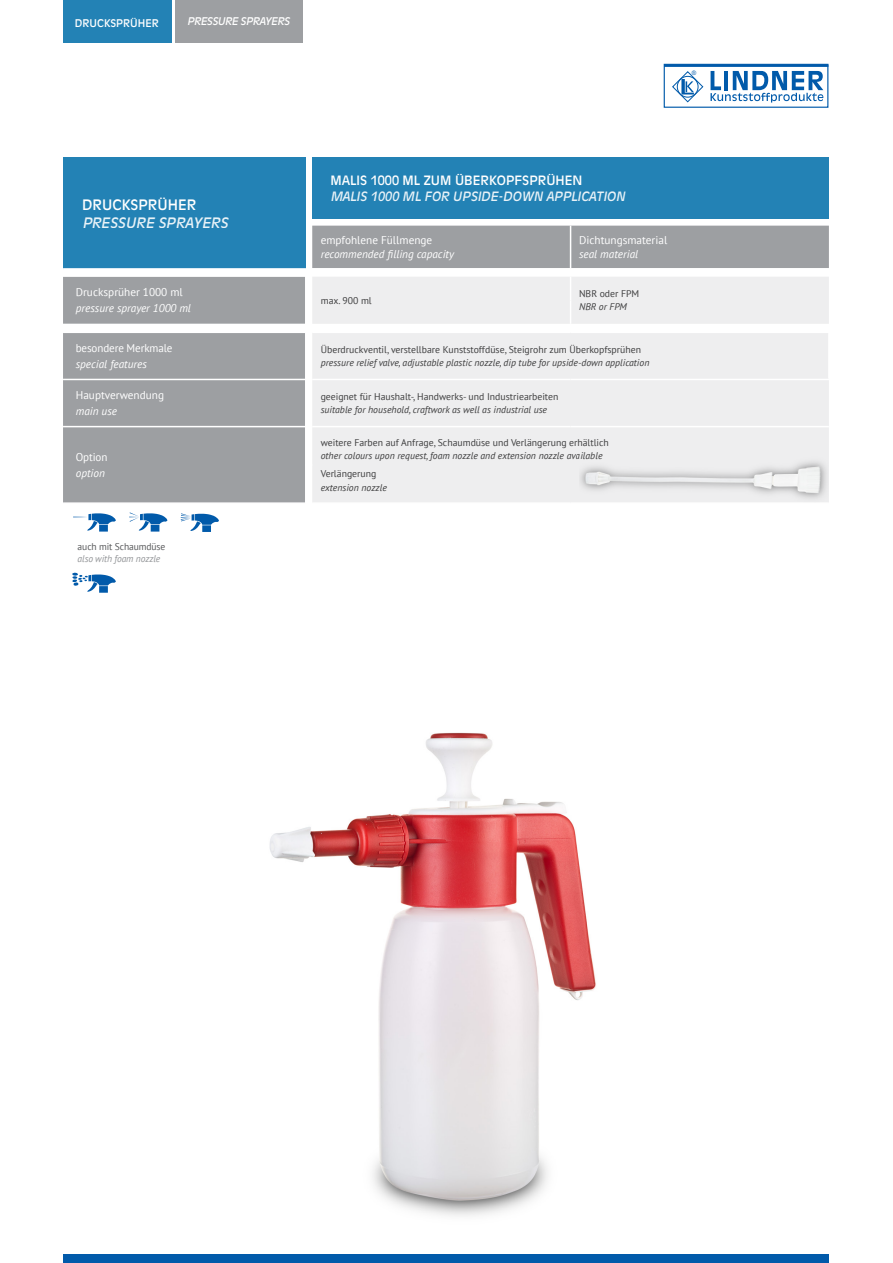
<style>
.page{position:relative;width:893px;height:1263px;background:#fff}
.page>*{position:absolute;margin:0;border:0;box-sizing:border-box;transform-origin:0 0}
.t1{font:italic 14.25px "Antique Olive CE";color:#fff}
.t2{font:14.25px "Antique Olive CE";color:#fff}
.t3{font:italic 12.75px "Antique Olive CE";color:#fff}
.t4{font:12.75px "Antique Olive CE";color:#fff}
.t5{font:11.25px "PT Sans";color:#fff}
.t6{font:italic 11.25px "PT Sans";color:#fff}
.t7{font:italic 10.5px "Antique Olive CE";letter-spacing:-.03em;color:#fff}
.t8{font:10.5px "Antique Olive CE";color:#fff}
.t9{font:italic 9.75px/13.5px "PT Sans";color:#3e3e3f}
.t10{font:9.75px/13.5px "PT Sans";color:#3e3e3f}
.t11{font:italic 9.75px "PT Sans";letter-spacing:-.01em;color:#939598}
.t12{font:9.75px "PT Sans";letter-spacing:-.01em;color:#57585a}
.t13{font:6px "Arial";color:#015aaa}
.s1{font-style:italic}
.s2{font-style:normal}
</style>
<div class="page">
<div style="left:63px;top:1254px;width:765px;height:9px;background:#015aaa"></div>
<div style="left:664px;top:64px;width:164px;height:44px;border:1px solid #015aaa"></div>
<hr style="left:664px;top:65px;width:164px;height:2px;background:#015aaa">
<svg style="left:711px;top:71px;width:112px;height:32px"></svg>
<svg style="left:672px;top:71px;width:32px;height:32px"></svg>
<div style="left:677px;top:76px;width:22px;height:22px;border:1px solid #015aaa;border-radius:50%"></div>
<div style="left:175px;top:0;width:128px;height:43px;background:#9d9fa2"></div>
<div style="left:63px;top:0;width:108px;height:43px;background:#2382b5"></div>
<div style="left:312px;top:157px;width:516px;height:62px;background:#2382b5"></div>
<div style="left:63px;top:157px;width:242px;height:113px;background:#2382b5"></div>
<img style="left:269px;top:732px;width:327px;height:484px">
<div style="left:305px;top:226px;width:524px;height:42px;background:#9d9fa2"></div>
<svg style="left:63px;top:268px;width:243px;height:234px;background:#a4a6a9"></svg>
<div style="left:312px;top:277px;width:517px;height:225px;background:#eeeeef"></div>
<hr style="left:828px;top:333px;width:2px;height:46px;background:#fff">
<hr style="left:63px;top:332px;width:242px;height:1px;background:#fff">
<hr style="left:63px;top:426px;width:242px;height:1px;background:#fff">
<hr style="left:312px;top:332px;width:259px;height:1px;background:#fff">
<hr style="left:571px;top:332px;width:259px;height:1px;background:#fff">
<hr style="left:63px;top:379px;width:242px;height:1px;background:#fff">
<hr style="left:312px;top:379px;width:259px;height:1px;background:#fff">
<hr style="left:571px;top:379px;width:259px;height:1px;background:#fff">
<hr style="left:312px;top:426px;width:259px;height:1px;background:#fff">
<hr style="left:571px;top:426px;width:258px;height:1px;background:#fff">
<hr style="left:570px;top:226px;width:1px;height:42px;background:#fff">
<svg style="left:570px;top:277px;width:1px;height:47px"></svg>
<svg style="left:72px;top:573px;width:44px;height:20px"></svg>
<img style="left:579px;top:455px;width:249px;height:47px">
<img style="left:586px;top:466px;width:234px;height:27px">
<svg style="left:129px;top:512px;width:39px;height:20px"></svg>
<svg style="left:181px;top:513px;width:38px;height:19px"></svg>
<svg style="left:73px;top:513px;width:43px;height:19px"></svg>
<p class="t8" style="left:75px;top:17px;width:85px">DRUCKSPRÜHER</p>
<p class="t7" style="left:187px;top:15px;width:104px">PRESSURE SPRAYERS</p>
<p class="t13" style="left:692px;top:69px;width:6px">®</p>
<p class="t2" style="left:82px;top:197px;width:115px">DRUCKSPRÜHER</p>
<h1 class="t1" style="left:82px;top:214px;width:147px">PRESSURE SPRAYERS</h1>
<p class="t5" style="left:76px;top:285px;width:109px">Drucksprüher 1000 ml</p>
<p class="t6" style="left:76px;top:301px;width:117px">pressure sprayer 1000 ml</p>
<p class="t5" style="left:76px;top:341px;width:98px">besondere Merkmale</p>
<p class="t6" style="left:76px;top:357px;width:73px">special features</p>
<p class="t5" style="left:76px;top:388px;width:90px">Hauptverwendung</p>
<p class="t6" style="left:76px;top:404px;width:43px">main use</p>
<p class="t5" style="left:76px;top:450px;width:33px">Option</p>
<p class="t6" style="left:76px;top:466px;width:31px">option</p>
<p class="t12" style="left:78px;top:541px;width:89px">auch mit Schaumdüse</p>
<p class="t11" style="left:78px;top:552px;width:84px">also with foam nozzle</p>
<p class="t4" style="left:330px;top:172px;width:254px">MALIS 1000 ML ZUM ÜBERKOPFSPRÜHEN</p>
<h2 class="t3" style="left:330px;top:189px;width:296px">MALIS 1000 ML FOR UPSIDE-DOWN APPLICATION</h2>
<p class="t5" style="left:321px;top:233px;width:113px">empfohlene Füllmenge</p>
<p class="t6" style="left:321px;top:246px;width:135px">recommended filling capacity</p>
<p class="t5" style="left:579px;top:233px;width:90px">Dichtungsmaterial</p>
<p class="t6" style="left:579px;top:246px;width:61px">seal material</p>
<p class="t10" style="left:321px;top:293px;width:53px">max. 900 ml</p>
<p class="t10" style="left:579px;top:286px;width:62px">NBR oder FPM</p>
<p class="t9" style="left:579px;top:300px;width:49px">NBR or FPM</p>
<p class="t10" style="left:321px;top:342px;width:322px">Überdruckventil, verstellbare Kunststoffdüse, Steigrohr zum Überkopfsprühen</p>
<p class="t9" style="left:321px;top:356px;width:330px">pressure relief valve, adjustable plastic nozzle, dip tube for upside-down application</p>
<p class="t10" style="left:321px;top:389px;width:239px">geeignet für Haushalt-, Handwerks- und Industriearbeiten <span class="s1">suitable for household, craftwork as well as industrial use</span></p>
<p class="t9" style="left:321px;top:435px;width:290px"><span class="s2">weitere Farben auf Anfrage, Schaumdüse und Verlängerung erhältlich </span>other colours upon request, foam nozzle and extension nozzle available</p>
<p class="t9" style="left:321px;top:467px;width:68px"><span class="s2">Verlängerung </span>extension nozzle</p>
</div>
